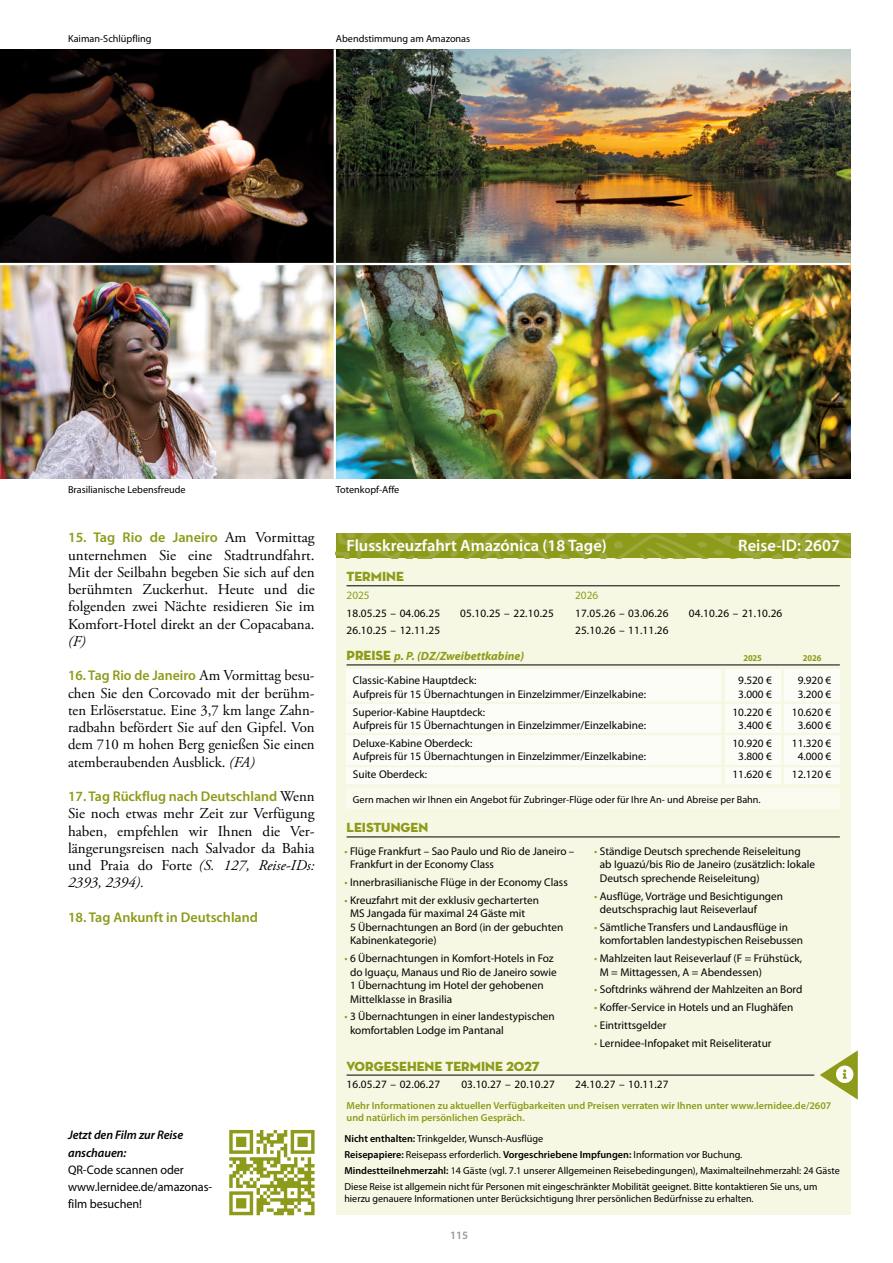
<style>
.page{position:relative;width:893px;height:1263px;background:#fff}
.page>*{position:absolute;margin:0;border:0;box-sizing:border-box;transform-origin:0 0}
.t1{font:600 16.5px "Myriad Pro";color:#fff}
.t2{font:15px/17.2px "Adobe Garamond Pro";color:#000;text-align:justify}
.t3{font:italic 15px "Adobe Garamond Pro";color:#000}
.t4{font:600 14.1px "Myriad Pro";color:#8e9b1a}
.t5{font:13.5px "Neutra Disp Titling";color:#8e9b1a}
.t6{font:12.45px/17.2px "Myriad Pro";letter-spacing:-.005em;color:#000}
.t7{font:italic 600 12.45px/17.2px "Myriad Pro";letter-spacing:-.005em;color:#000}
.t8{font:italic 700 12px "Myriad Pro";color:#8e9b1a}
.t9{font:11.25px/13.5px "Myriad Pro";color:#000}
.t10{font:11.25px "Myriad Pro";color:#8e9b1a}
.t11{font:600 11.25px "Myriad Pro";color:#9a9897}
.t12{font:10.2px/16.2px "Myriad Pro";color:#000}
.t13{font:600 10.2px/12.3px "Myriad Pro";color:#8e9b1a}
.t14{font:700 9px "Myriad Pro";letter-spacing:-.01em;color:#8e9b1a;scale:.94 1}
.s1{font-family:"Adobe Garamond Pro";font-weight:400;font-size:15px;color:#000}
.s2{font-style:italic}
.s3{font-family:"Neutra Disp Titling";font-weight:400;font-style:normal;font-size:13.5px}
.s4{color:#8e9b1a}
.s5{font-weight:600}
</style>
<div class="page">
<svg style="left:229px;top:1130px;width:86px;height:85px"></svg>
<div style="left:336px;top:533px;width:514px;height:682px;background:#f6f8e3"></div>
<img style="left:336px;top:533px;width:514px;height:25px">
<hr style="left:347px;top:585px;width:493px;height:1px;background:#000">
<hr style="left:347px;top:837px;width:493px;height:1px;background:#000">
<div style="left:347px;top:789px;width:493px;height:20px;background:#fafbee"></div>
<hr style="left:347px;top:1075px;width:467px;height:1px;background:#000">
<svg style="left:820px;top:1050px;width:38px;height:50px"></svg>
<img style="left:0;top:49px;width:850px;height:430px">
<hr style="left:334px;top:49px;width:2px;height:430px;background:#fff">
<hr style="left:0;top:263px;width:850px;height:2px;background:#fff">
<div style="left:347px;top:669px;width:374px;height:115px;background:#fcfdf7"></div>
<hr style="left:347px;top:665px;width:493px;height:1px;background:#000">
<div style="left:784px;top:669px;width:56px;height:115px;background:#fcfdf7"></div>
<div style="left:725px;top:669px;width:55px;height:115px;background:#fcfdf7"></div>
<hr style="left:347px;top:702px;width:493px;height:2px;background:#f6f8e3">
<hr style="left:347px;top:733px;width:493px;height:2px;background:#f6f8e3">
<hr style="left:347px;top:765px;width:493px;height:2px;background:#f6f8e3">
<p class="t12" style="left:68px;top:31px;width:85px">Kaiman-Schlüpfling</p>
<p class="t12" style="left:336px;top:31px;width:136px">Abendstimmung am Amazonas</p>
<p class="t12" style="left:68px;top:481px;width:119px">Brasilianische Lebensfreude</p>
<p class="t12" style="left:336px;top:481px;width:65px">Totenkopf-Affe</p>
<p class="t4" style="left:68px;top:530px;width:248px">15. Tag Rio de Janeiro <span class="s1">Am Vormittag</span></p>
<h2 class="t2" style="left:68px;top:547px;width:248px">unternehmen Sie eine Stadtrundfahrt.<br>Mit der Seilbahn begeben Sie sich auf den berühmten Zuckerhut. Heute und die folgenden zwei Nächte residieren Sie im Komfort-Hotel direkt an der Copacabana.</h2>
<h2 class="t3" style="left:68px;top:632px;width:19px">(F)</h2>
<p class="t4" style="left:68px;top:668px;width:248px">16. Tag Rio de Janeiro <span class="s1">Am Vormittag besu-</span></p>
<h2 class="t2" style="left:68px;top:685px;width:248px">chen Sie den Corcovado mit der berühm&shy;ten Erlöserstatue. Eine 3,7 km lange Zahn&shy;radbahn befördert Sie auf den Gipfel. Von dem 710 m hohen Berg genießen Sie einen atemberaubenden Ausblick. <span class="s2">(FA)</span></h2>
<p class="t4" style="left:68px;top:789px;width:248px">17. Tag Rückflug nach Deutschland <span class="s1">Wenn</span></p>
<h2 class="t2" style="left:68px;top:805px;width:248px">Sie noch etwas mehr Zeit zur Verfügung haben, empfehlen wir Ihnen die Ver&shy;längerungsreisen nach Salvador da Bahia und Praia do Forte <span class="s2">(S. 127, Reise-IDs:<br>2393, 2394).</span></h2>
<p class="t4" style="left:68px;top:909px;width:192px">18. Tag Ankunft in Deutschland</p>
<p class="t7" style="left:68px;top:1127px;width:117px">Jetzt den Film zur Reise anschauen:</p>
<p class="t6" style="left:68px;top:1161px;width:146px">QR-Code scannen oder www.lernidee.de/amazonas&shy;film besuchen!</p>
<h1 class="t1" style="left:347px;top:536px;width:262px">Flusskreuzfahrt Amazónica (18 Tage)</h1>
<h1 class="t1" style="left:738px;top:536px;width:103px">Reise-ID: 2607</h1>
<p class="t5" style="left:347px;top:568px;width:59px">TERMINE</p>
<p class="t10" style="left:347px;top:589px;width:25px">2025</p>
<p class="t10" style="left:575px;top:589px;width:25px">2026</p>
<p class="t9" style="left:347px;top:606px;width:95px">18.05.25 – 04.06.25</p>
<p class="t9" style="left:460px;top:606px;width:95px">05.10.25 – 22.10.25</p>
<p class="t9" style="left:575px;top:606px;width:95px">17.05.26 – 03.06.26</p>
<p class="t9" style="left:689px;top:606px;width:95px">04.10.26 – 21.10.26</p>
<p class="t9" style="left:347px;top:624px;width:95px">26.10.25 – 12.11.25</p>
<p class="t9" style="left:575px;top:624px;width:95px">25.10.26 – 11.11.26</p>
<p class="t8" style="left:347px;top:650px;width:179px"><span class="s3">PREISE</span> p. P. (DZ/Zweibettkabine)</p>
<p class="t9" style="left:353px;top:674px;width:295px">Classic-Kabine Hauptdeck:<br>Aufpreis für 15 Übernachtungen in Einzelzimmer/Einzelkabine:</p>
<p class="t9" style="left:353px;top:705px;width:295px">Superior-Kabine Hauptdeck:<br>Aufpreis für 15 Übernachtungen in Einzelzimmer/Einzelkabine:</p>
<p class="t9" style="left:353px;top:736px;width:295px">Deluxe-Kabine Oberdeck:<br>Aufpreis für 15 Übernachtungen in Einzelzimmer/Einzelkabine:</p>
<p class="t9" style="left:353px;top:768px;width:76px">Suite Oberdeck:</p>
<p class="t14" style="left:743px;top:653px;width:21px">2025</p>
<p class="t14" style="left:803px;top:653px;width:21px">2026</p>
<p class="t9" style="left:738px;top:674px;width:35px">9.520 €<br>3.000 €</p>
<p class="t9" style="left:732px;top:705px;width:41px;text-align:center">10.220 €<br>3.400 €</p>
<p class="t9" style="left:732px;top:736px;width:41px;text-align:center">10.920 €<br>3.800 €</p>
<p class="t9" style="left:732px;top:768px;width:41px">11.620 €</p>
<p class="t9" style="left:798px;top:674px;width:35px">9.920 €<br>3.200 €</p>
<p class="t9" style="left:792px;top:705px;width:41px;text-align:center">10.620 €<br>3.600 €</p>
<p class="t9" style="left:792px;top:736px;width:41px;text-align:center">11.320 €<br>4.000 €</p>
<p class="t9" style="left:792px;top:768px;width:41px">12.120 €</p>
<p class="t12" style="left:353px;top:791px;width:409px">Gern machen wir Ihnen ein Angebot für Zubringer-Flüge oder für Ihre An- und Abreise per Bahn.</p>
<p class="t5" style="left:347px;top:819px;width:83px">LEISTUNGEN</p>
<p class="t9" style="left:350px;top:844px;width:226px;text-indent:-6px"><span class="s4">•</span> Flüge Frankfurt – Sao Paulo und Rio de Janeiro –<br>Frankfurt in der Economy Class</p>
<p class="t9" style="left:344px;top:876px;width:225px"><span class="s4">•</span> Innerbrasilianische Flüge in der Economy Class</p>
<p class="t9" style="left:350px;top:893px;width:215px;text-indent:-6px"><span class="s4">•</span> Kreuzfahrt mit der exklusiv gecharterten<br>MS Jangada für maximal 24 Gäste mit<br>5 Übernachtungen an Bord (in der gebuchten Kabinenkategorie)</p>
<p class="t9" style="left:350px;top:952px;width:208px;text-indent:-6px"><span class="s4">•</span> 6 Übernachtungen in Komfort-Hotels in Foz do Iguaçu, Manaus und Rio de Janeiro sowie 1 Übernachtung im Hotel der gehobenen Mittelklasse in Brasilia</p>
<p class="t9" style="left:350px;top:1010px;width:206px;text-indent:-6px"><span class="s4">•</span> 3 Übernachtungen in einer landestypischen komfortablen Lodge im Pantanal</p>
<p class="t5" style="left:347px;top:1057px;width:195px">VORGESEHENE TERMINE 2027</p>
<p class="t9" style="left:600px;top:844px;width:217px;text-indent:-6px"><span class="s4">•</span> Ständige Deutsch sprechende Reiseleitung ab Iguazú/bis Rio de Janeiro (zusätzlich: lokale<br>Deutsch sprechende Reiseleitung)</p>
<p class="t9" style="left:600px;top:889px;width:185px;text-indent:-6px"><span class="s4">•</span> Ausflüge, Vorträge und Besichtigungen deutschsprachig laut Reiseverlauf</p>
<p class="t9" style="left:600px;top:920px;width:205px;text-indent:-6px"><span class="s4">•</span> Sämtliche Transfers und Landausflüge in komfortablen landestypischen Reisebussen</p>
<p class="t9" style="left:600px;top:952px;width:204px;text-indent:-6px"><span class="s4">•</span> Mahlzeiten laut Reiseverlauf (F = Frühstück,<br>M = Mittagessen, A = Abendessen)</p>
<p class="t9" style="left:594px;top:983px;width:210px"><span class="s4">•</span> Softdrinks während der Mahlzeiten an Bord</p>
<p class="t9" style="left:594px;top:1001px;width:201px"><span class="s4">•</span> Koffer-Service in Hotels und an Flughäfen</p>
<p class="t9" style="left:594px;top:1018px;width:74px"><span class="s4">•</span> Eintrittsgelder</p>
<p class="t9" style="left:594px;top:1036px;width:179px"><span class="s4">•</span> Lernidee-Infopaket mit Reiseliteratur</p>
<p class="t9" style="left:347px;top:1078px;width:95px">16.05.27 – 02.06.27</p>
<p class="t9" style="left:461px;top:1078px;width:95px">03.10.27 – 20.10.27</p>
<p class="t9" style="left:575px;top:1078px;width:95px">24.10.27 – 10.11.27</p>
<p class="t13" style="left:347px;top:1100px;width:486px">Mehr Informationen zu aktuellen Verfügbarkeiten und Preisen verraten wir Ihnen unter www.lernidee.de/2607 und natürlich im persönlichen Gespräch.</p>
<p class="t12" style="left:344px;top:1130px;width:497px"><span class="s5">Nicht enthalten:</span> Trinkgelder, Wunsch-Ausflüge<br><span class="s5">Reisepapiere:</span> Reisepass erforderlich. <span class="s5">Vorgeschriebene Impfungen:</span> Information vor Buchung.<br><span class="s5">Mindestteilnehmerzahl:</span> 14 Gäste (vgl. 7.1 unserer Allgemeinen Reisebedingungen), Maximalteilnehmerzahl: 24 Gäste Diese Reise ist allgemein nicht für Personen mit eingeschränkter Mobilität geeignet. Bitte kontaktieren Sie uns, um</p>
<p class="t12" style="left:344px;top:1191px;width:411px">hierzu genauere Informationen unter Berücksichtigung Ihrer persönlichen Bedürfnisse zu erhalten.</p>
<p class="t11" style="left:450px;top:1229px;width:20px">115</p>
</div>
